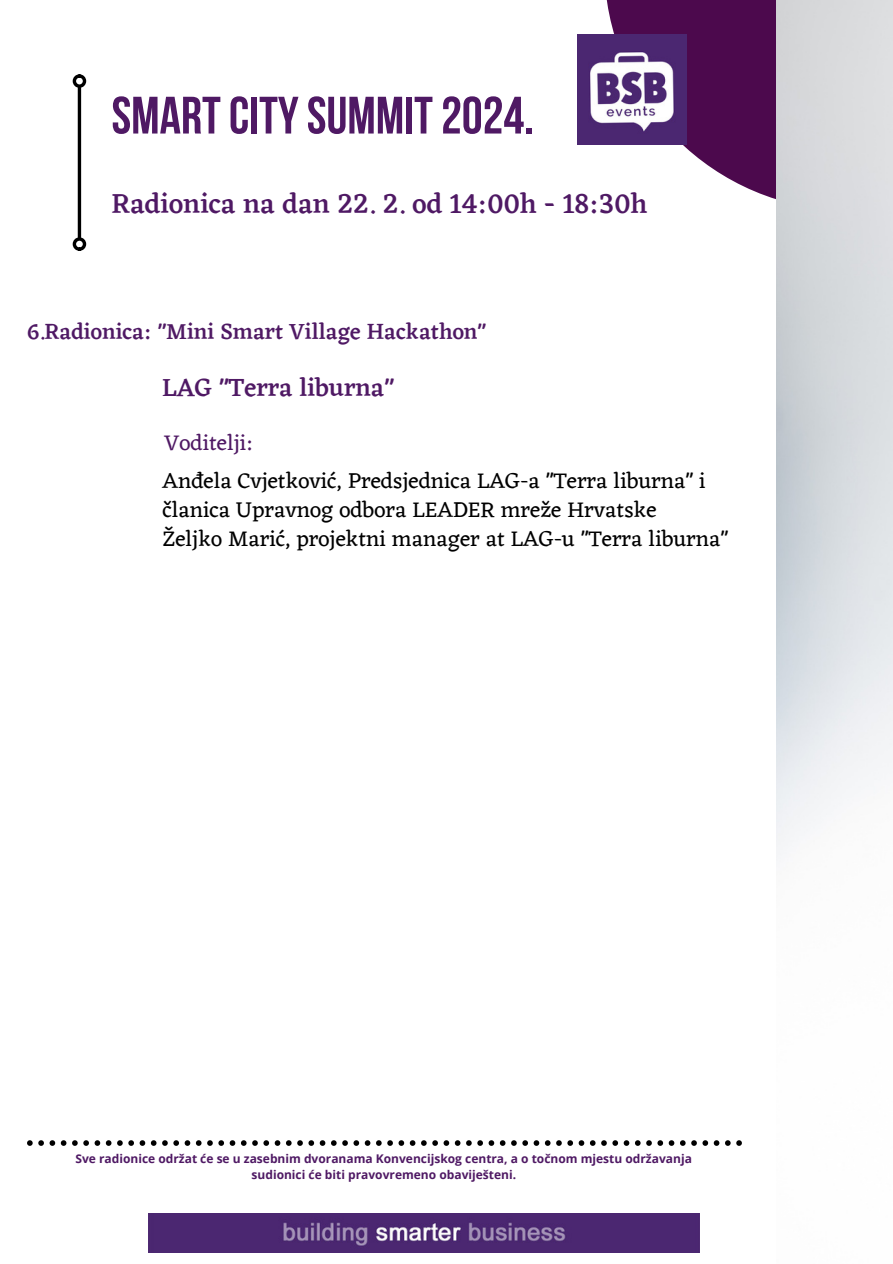
<style>
.page{position:relative;width:893px;height:1264px;background:#fff}
.page>*{position:absolute;margin:0;border:0;box-sizing:border-box;transform-origin:0 0}
.t1{font:700 52.5px "Bebas Neue";color:#4f1964}
.t2{font:500 28.05px "Eczar";color:#4f1964}
.t3{font:500 25.5px "Eczar";color:#4f1964}
.t4{font:22.5px/29.2px "Eczar";color:#000}
.t5{font:500 22.5px "Eczar";color:#4f1964}
.t6{font:22.5px "Eczar";color:#4f1964}
.t7{font:700 12px "Open Sans";color:#4f1964}
</style>
<div class="page">
<svg style="left:604px;top:0;width:172px;height:199px;fill:#4c094d"></svg>
<hr style="left:78px;top:88px;width:3px;height:149px;background:#000">
<div style="left:73px;top:237px;width:13px;height:14px;border:3px solid #000;border-radius:50%"></div>
<div style="left:73px;top:74px;width:13px;height:14px;border:3px solid #000;border-radius:50%"></div>
<img style="left:577px;top:35px;width:109px;height:109px">
<img style="left:148px;top:1213px;width:551px;height:39px">
<svg style="left:27px;top:1140px;width:714px;height:5px"></svg>
<h3 class="t1" style="left:111px;top:94px;width:424px">SMARTCITYSUMMIT2024.</h3>
<h2 class="t2" style="left:111px;top:187px;width:537px">Radionica na dan 22. 2. od 14:00h - 18:30h</h2>
<p class="t5" style="left:27px;top:318px;width:460px">6.Radionica: "Mini Smart Village Hackathon"</p>
<h1 class="t3" style="left:162px;top:372px;width:233px">LAG "Terra liburna"</h1>
<h2 class="t6" style="left:164px;top:429px;width:91px">Voditelji:</h2>
<p class="t4" style="left:162px;top:465px;width:567px">Anđela Cvjetković, Predsjednica LAG-a "Terra liburna" i članica Upravnog odbora LEADER mreže Hrvatske<br>Željko Marić, projektni manager at LAG-u "Terra liburna"</p>
<h4 class="t7" style="left:75px;top:1149px;width:618px">Sve radionice održat će se u zasebnim dvoranama Konvencijskog centra, a o točnom mjestu održavanja</h4>
<h4 class="t7" style="left:251px;top:1165px;width:266px">sudionici će biti pravovremeno obaviješteni.</h4>
</div>
